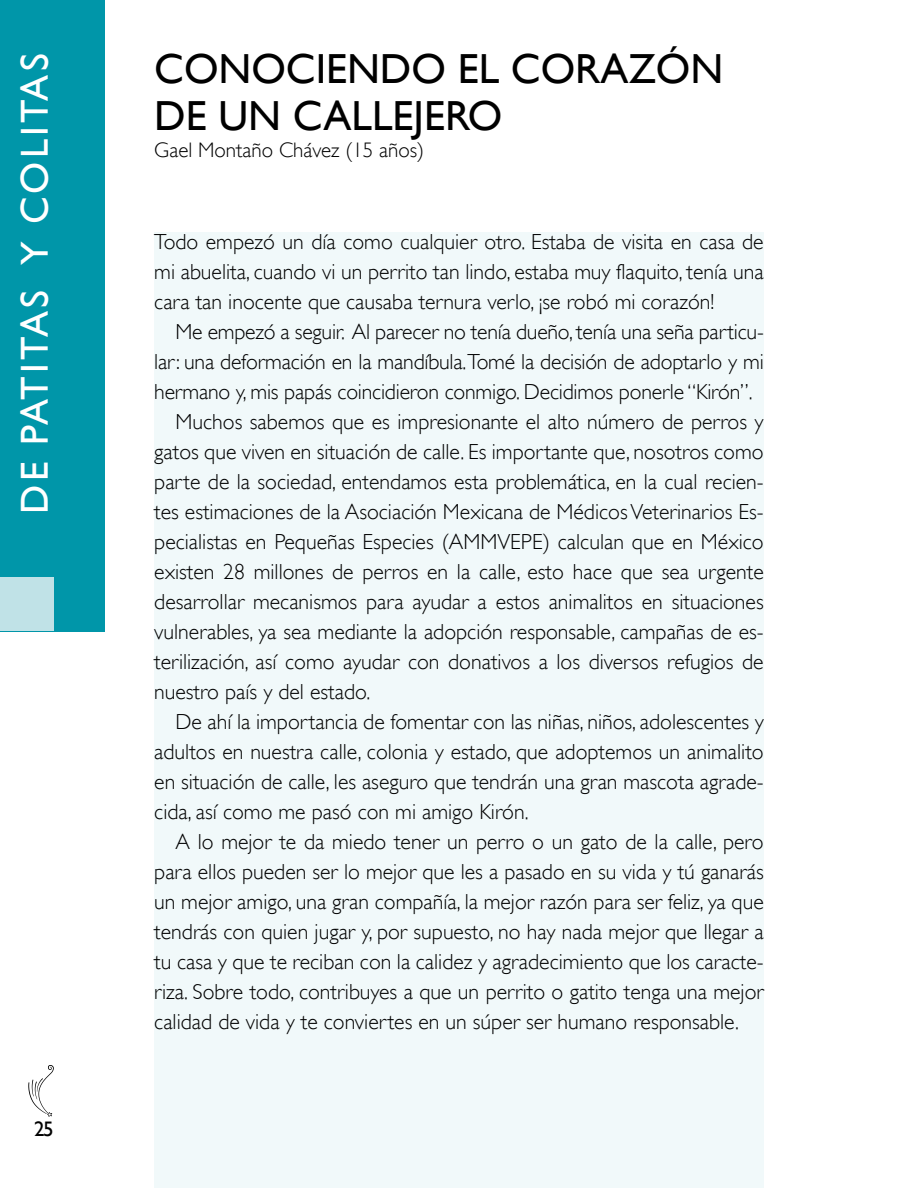
<style>
.page{position:relative;width:918px;height:1188px;background:#fff}
.page>*{position:absolute;margin:0;border:0;box-sizing:border-box;transform-origin:0 0}
.t1{font:42px/46.5px "Gill Sans";color:#000}
.t2{font:39px "Gill Sans";letter-spacing:.08em;color:#fff}
.t3{font:300 21.75px/30px "Gill Sans";color:#000;text-align:justify}
.t4{font:300 21px "Gill Sans";color:#000}
.t5{font:21px "Gill Sans";color:#000}
</style>
<div class="page">
<svg style="left:28px;top:1065px;width:26px;height:52px"></svg>
<div style="left:154px;top:232px;width:610px;height:956px;background:#f1f9fa"></div>
<div style="left:0;top:0;width:104px;height:631px;background:#0096a9"></div>
<div style="left:0;top:577px;width:54px;height:54px;background:#c0e2e7"></div>
<hr style="left:917px;top:0;width:1px;height:54px;background:#c0e2e7">
<h2 class="t2" style="left:12px;top:514px;width:462px;rotate:-90deg">DE PATITAS Y COLITAS</h2>
<h1 class="t1" style="left:154px;top:45px;width:570px">CONOCIENDO EL CORAZÓN<br>DE UN CALLEJERO</h1>
<p class="t4" style="left:154px;top:133px;width:272px">Gael Montaño Chávez (15 años)</p>
<p class="t3" style="left:154px;top:226px;width:611px">Todo empezó un día como cualquier otro. Estaba de visita en casa de mi abuelita, cuando vi un perrito tan lindo, estaba muy flaquito, tenía una cara tan inocente que causaba ternura verlo, ¡se robó mi corazón!</p>
<p class="t3" style="left:176px;top:316px;width:590px">Me empezó a seguir. Al parecer no tenía dueño, tenía una seña particu-</p>
<p class="t3" style="left:154px;top:346px;width:611px">lar: una deformación en la mandíbula.Tomé la decisión de adoptarlo y mi</p>
<p class="t3" style="left:154px;top:376px;width:600px">hermano y, mis papás coincidieron conmigo. Decidimos ponerle “Kirón”.</p>
<p class="t3" style="left:176px;top:406px;width:590px">Muchos sabemos que es impresionante el alto número de perros y</p>
<p class="t3" style="left:154px;top:436px;width:611px">gatos que viven en situación de calle. Es importante que, nosotros como</p>
<p class="t3" style="left:154px;top:466px;width:611px">parte de la sociedad, entendamos esta problemática, en la cual recien-</p>
<p class="t3" style="left:154px;top:496px;width:611px">tes estimaciones de la Asociación Mexicana de Médicos Veterinarios Es-</p>
<p class="t3" style="left:154px;top:526px;width:611px">pecialistas en Pequeñas Especies (AMMVEPE) calculan que en México</p>
<p class="t3" style="left:154px;top:556px;width:611px">existen 28 millones de perros en la calle, esto hace que sea urgente</p>
<p class="t3" style="left:154px;top:586px;width:611px">desarrollar mecanismos para ayudar a estos animalitos en situaciones</p>
<p class="t3" style="left:154px;top:616px;width:611px">vulnerables, ya sea mediante la adopción responsable, campañas de es-</p>
<p class="t3" style="left:154px;top:646px;width:611px">terilización, así como ayudar con donativos a los diversos refugios de</p>
<p class="t3" style="left:154px;top:676px;width:218px">nuestro país y del estado.</p>
<p class="t3" style="left:176px;top:706px;width:590px">De ahí la importancia de fomentar con las niñas, niños, adolescentes y</p>
<p class="t3" style="left:154px;top:736px;width:611px">adultos en nuestra calle, colonia y estado, que adoptemos un animalito</p>
<p class="t3" style="left:154px;top:766px;width:611px">en situación de calle, les aseguro que tendrán una gran mascota agrade-</p>
<p class="t3" style="left:154px;top:796px;width:376px">cida, así como me pasó con mi amigo Kirón.</p>
<p class="t3" style="left:176px;top:826px;width:590px">A lo mejor te da miedo tener un perro o un gato de la calle, pero</p>
<p class="t3" style="left:154px;top:856px;width:611px">para ellos pueden ser lo mejor que les a pasado en su vida y tú ganarás</p>
<p class="t3" style="left:154px;top:886px;width:611px">un mejor amigo, una gran compañía, la mejor razón para ser feliz, ya que</p>
<p class="t3" style="left:154px;top:916px;width:611px">tendrás con quien jugar y, por supuesto, no hay nada mejor que llegar a</p>
<p class="t3" style="left:154px;top:946px;width:611px">tu casa y que te reciban con la calidez y agradecimiento que los caracte-</p>
<p class="t3" style="left:154px;top:976px;width:611px">riza. Sobre todo, contribuyes a que un perrito o gatito tenga una mejor</p>
<p class="t3" style="left:154px;top:1006px;width:586px">calidad de vida y te conviertes en un súper ser humano responsable.</p>
<p class="t5" style="left:34px;top:1116px;width:21px">25</p>
</div>
